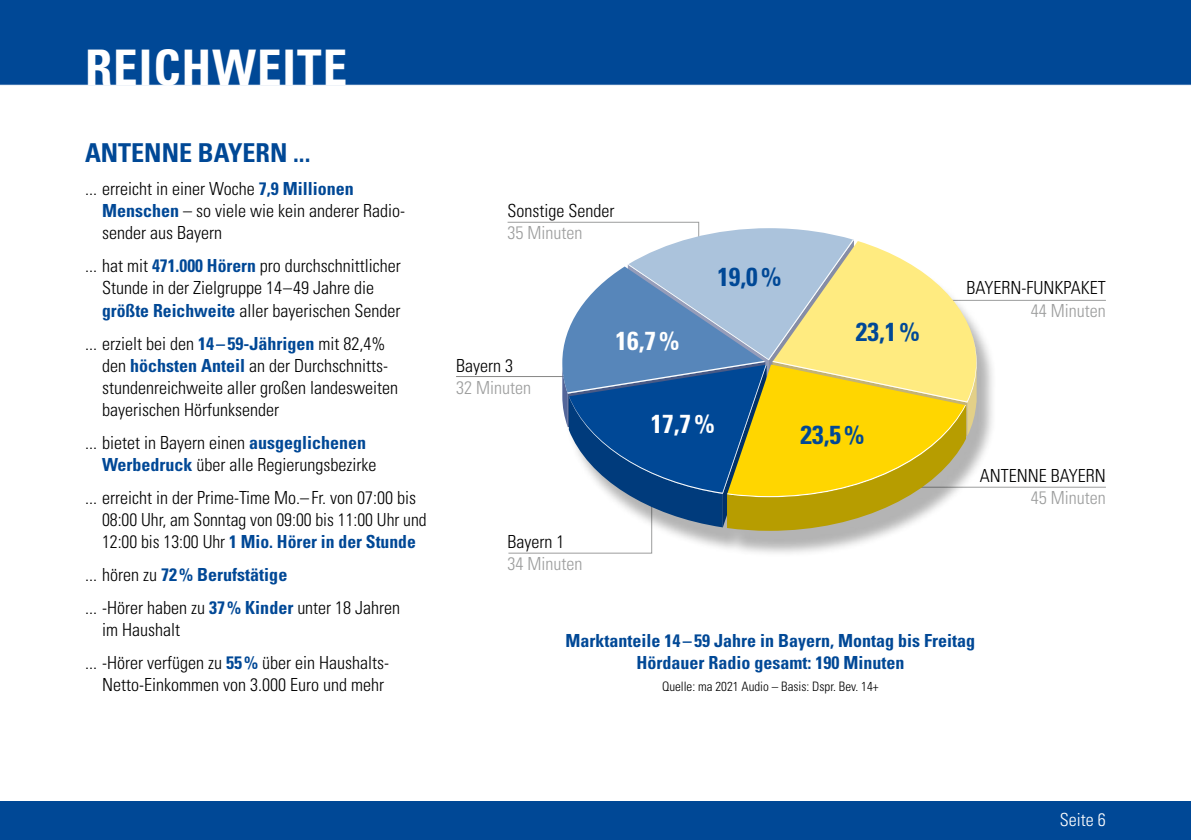
<style>
.page{position:relative;width:1191px;height:840px;background:#fff}
.page>*{position:absolute;margin:0;border:0;box-sizing:border-box;transform-origin:0 0}
.t1{font:700 condensed 49px "Univers";letter-spacing:.02em;color:#fff}
.t2{font:700 condensed 26px "Univers";color:#004896}
.t3{font:700 condensed 26px "Univers";color:#fff}
.t4{font:300 condensed 18px/22px "Univers";color:#000}
.t5{font:700 condensed 18px/22px "Univers";color:#004896;text-align:center}
.t6{font:300 condensed 18px "Univers";color:#9c9d9d}
.t7{font:300 condensed 18px "Univers";color:#fff}
.t8{font:300 condensed 13px "Univers";color:#000}
.s1{font-weight:700;color:#004896}
</style>
<div class="page">
<div style="left:0;top:0;width:1191px;height:86px;background:#004896"></div>
<div style="left:0;top:800px;width:1191px;height:39px;background:#004896"></div>
<hr style="left:896px;top:300px;width:210px;height:1px;background:#9c9d9d">
<hr style="left:891px;top:486px;width:215px;height:1px;background:#9c9d9d">
<hr style="left:456px;top:376px;width:111px;height:1px;background:#878786">
<div style="left:564px;top:236px;width:433px;height:321px;background:#000;opacity:.3"></div>
<svg style="left:507px;top:221px;width:469px;height:333px"></svg>
<h1 class="t1" style="left:85px;top:38px;width:264px">REICHWEITE</h1>
<h2 class="t2" style="left:85px;top:137px;width:227px">ANTENNE BAYERN ...</h2>
<p class="t4" style="left:102px;top:178px;width:303px;text-indent:-17px">... erreicht in einer Woche <span class="s1">7,9 Millionen<br>Menschen</span> – so viele wie kein anderer Radio&shy;sender aus Bayern</p>
<p class="t4" style="left:102px;top:255px;width:300px;text-indent:-17px">... hat mit <span class="s1">471.000 Hörern</span> pro durchschnittlicher<br>Stunde in der Zielgruppe 14–49 Jahre die <span class="s1">größte Reichweite</span> aller bayerischen Sender</p>
<p class="t4" style="left:102px;top:332px;width:297px;text-indent:-17px">... erzielt bei den <span class="s1">14 –59-Jährigen</span> mit 82,4% den <span class="s1">höchsten Anteil</span> an der Durchschnitts&shy;stundenreichweite aller großen landesweiten bayerischen Hörfunksender</p>
<p class="t4" style="left:102px;top:431px;width:276px;text-indent:-17px">... bietet in Bayern einen <span class="s1">ausgeglichenen<br>Werbedruck</span> über alle Regierungsbezirke</p>
<p class="t4" style="left:102px;top:486px;width:326px;text-indent:-17px">... erreicht in der Prime-Time Mo.–Fr. von 07:00 bis<br>08:00 Uhr, am Sonntag von 09:00 bis 11:00 Uhr und<br>12:00 bis 13:00 Uhr <span class="s1">1 Mio. Hörer in der Stunde</span></p>
<p class="t4" style="left:85px;top:557px;width:317px;line-height:33px">... hören zu <span class="s1">72% Berufstätige<br></span>... -Hörer haben zu <span class="s1">37% Kinder</span> unter 18 Jahren</p>
<p class="t4" style="left:85px;top:612px;width:306px;line-height:33px;text-indent:17px">im Haushalt<br>... -Hörer verfügen zu <span class="s1">55%</span> über ein Haushalts-</p>
<p class="t4" style="left:102px;top:673px;width:283px">Netto-Einkommen von 3.000 Euro und mehr</p>
<p class="t4" style="left:507px;top:200px;width:108px">Sonstige Sender</p>
<p class="t6" style="left:507px;top:222px;width:76px">35 Minuten</p>
<p class="t4" style="left:456px;top:354px;width:58px">Bayern 3</p>
<p class="t6" style="left:456px;top:376px;width:76px">32 Minuten</p>
<h2 class="t3" style="left:615px;top:324px;width:65px">16,7%</h2>
<h2 class="t2" style="left:717px;top:261px;width:65px">19,0%</h2>
<h2 class="t3" style="left:650px;top:408px;width:65px">17,7%</h2>
<h2 class="t2" style="left:856px;top:316px;width:65px">23,1%</h2>
<h2 class="t2" style="left:800px;top:418px;width:65px">23,5%</h2>
<p class="t4" style="left:507px;top:530px;width:58px">Bayern 1</p>
<p class="t6" style="left:507px;top:552px;width:76px">34 Minuten</p>
<p class="t4" style="left:966px;top:277px;width:141px">BAYERN-FUNKPAKET</p>
<p class="t6" style="left:1031px;top:299px;width:76px">44 Minuten</p>
<p class="t4" style="left:980px;top:464px;width:127px">ANTENNE BAYERN</p>
<p class="t6" style="left:1031px;top:486px;width:76px">45 Minuten</p>
<p class="t5" style="left:565px;top:629px;width:411px">Marktanteile 14 –59 Jahre in Bayern, Montag bis Freitag<br>Hördauer Radio gesamt: 190 Minuten</p>
<p class="t8" style="left:662px;top:678px;width:218px">Quelle: ma 2021 Audio – Basis: Dspr. Bev. 14+</p>
<p class="t7" style="left:1060px;top:808px;width:47px">Seite 6</p>
</div>
